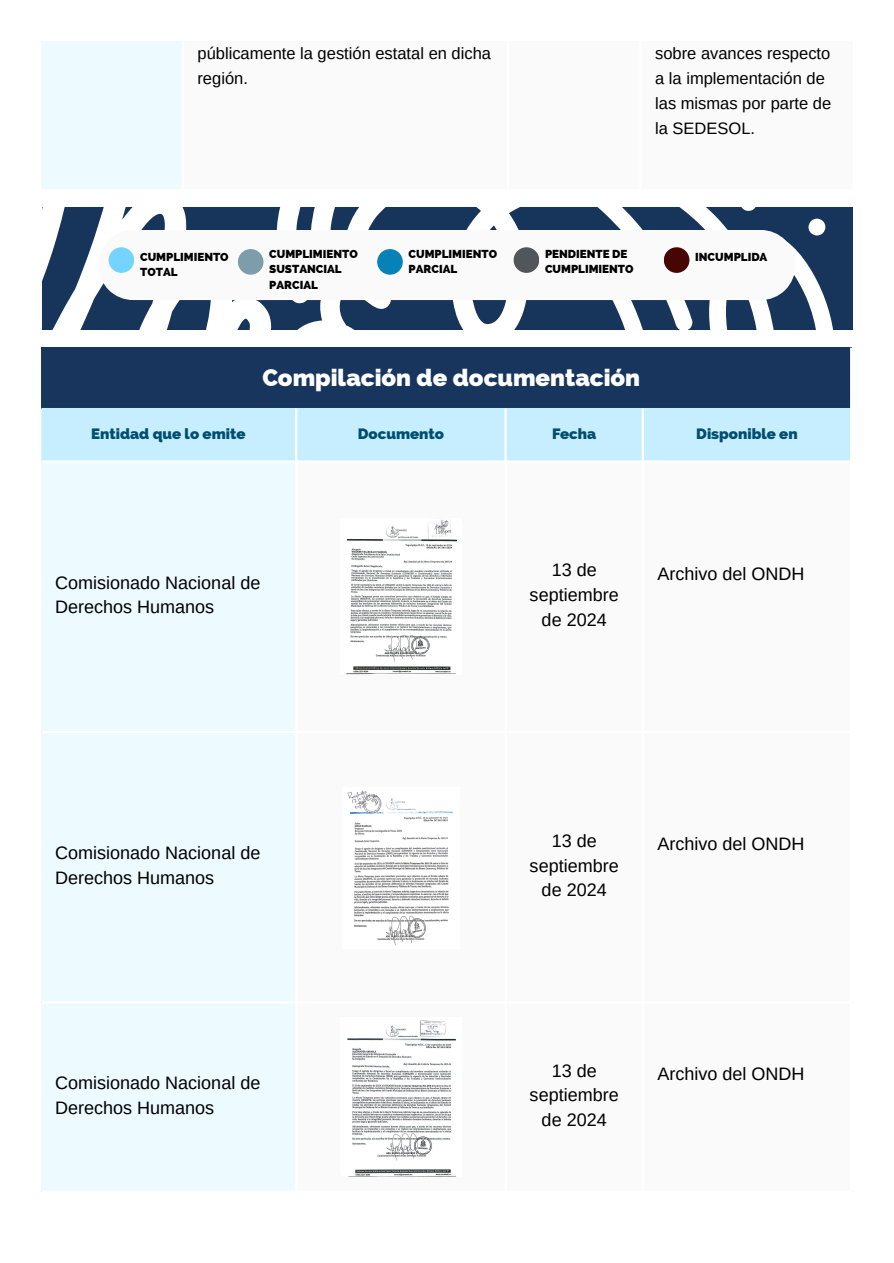
<style>
.page{position:relative;width:894px;height:1263px;background:#fff}
.page>*{position:absolute;margin:0;border:0;box-sizing:border-box;transform-origin:0 0}
.t1{font:800 24px "Raleway";color:#fff}
.t2{font:18px/24.8px "Arimo";color:#000}
.t3{font:16.5px/25.2px "Arimo";color:#000}
.t4{font:800 15px "Raleway";color:#014f70}
.t5{font:800 11.55px/15.8px "Raleway";color:#000}
</style>
<div class="page">
<div style="left:42px;top:43px;width:140px;height:146px;background:#edfaff"></div>
<svg style="left:42px;top:207px;width:795px;height:123px"></svg>
<svg style="left:99px;top:230px;width:696px;height:70px"></svg>
<div style="left:109px;top:247px;width:25px;height:26px;background:#75d4ff;border-radius:50%"></div>
<div style="left:377px;top:249px;width:25px;height:26px;background:#0782b8;border-radius:50%"></div>
<div style="left:663px;top:247px;width:26px;height:26px;background:#470503;border-radius:50%"></div>
<div style="left:513px;top:247px;width:26px;height:26px;background:#505659;border-radius:50%"></div>
<div style="left:238px;top:249px;width:25px;height:26px;background:#7e9dab;border-radius:50%"></div>
<div style="left:42px;top:348px;width:809px;height:60px;background:#17355d"></div>
<div style="left:42px;top:408px;width:807px;height:52px;background:#c7eeff"></div>
<div style="left:42px;top:463px;width:253px;height:728px;background:#edfaff"></div>
<img style="left:346px;top:520px;width:111px;height:154px">
<img style="left:347px;top:790px;width:106px;height:155px">
<img style="left:347px;top:1020px;width:109px;height:157px">
<hr style="left:295px;top:408px;width:2px;height:783px;background:#fff">
<hr style="left:504px;top:408px;width:2px;height:783px;background:#fff">
<hr style="left:641px;top:408px;width:2px;height:783px;background:#fff">
<hr style="left:849px;top:348px;width:3px;height:843px;background:#fff">
<hr style="left:42px;top:731px;width:810px;height:2px;background:#fff">
<hr style="left:42px;top:1001px;width:810px;height:2px;background:#fff">
<p class="t3" style="left:197px;top:41px;width:295px;line-height:24.8px">públicamente la gestión estatal en dicha región.</p>
<p class="t3" style="left:655px;top:41px;width:177px">sobre avances respecto a la implementación de las mismas por parte de la SEDESOL.</p>
<p class="t5" style="left:140px;top:249px;width:90px">CUMPLIMIENTO<br>TOTAL</p>
<p class="t5" style="left:269px;top:246px;width:90px">CUMPLIMIENTO<br>SUSTANCIAL<br>PARCIAL</p>
<p class="t5" style="left:545px;top:246px;width:84px">PENDIENTE DE</p>
<p class="t5" style="left:695px;top:249px;width:74px">INCUMPLIDA</p>
<p class="t5" style="left:408px;top:246px;width:90px">CUMPLIMIENTO<br>PARCIAL</p>
<p class="t5" style="left:545px;top:261px;width:90px">CUMPLIMIENTO</p>
<p class="t1" style="left:262px;top:363px;width:379px">Compilación de documentación</p>
<p class="t4" style="left:91px;top:424px;width:156px">Entidad que lo emite</p>
<p class="t4" style="left:357px;top:424px;width:88px">Documento</p>
<p class="t4" style="left:552px;top:424px;width:46px">Fecha</p>
<p class="t4" style="left:696px;top:424px;width:103px">Disponible en</p>
<p class="t2" style="left:55px;top:570px;width:207px">Comisionado Nacional de<br>Derechos Humanos</p>
<p class="t2" style="left:55px;top:840px;width:207px">Comisionado Nacional de<br>Derechos Humanos</p>
<p class="t2" style="left:55px;top:1070px;width:207px">Comisionado Nacional de<br>Derechos Humanos</p>
<p class="t2" style="left:529px;top:558px;width:91px;text-align:center">13 de septiembre de 2024</p>
<p class="t2" style="left:657px;top:561px;width:148px">Archivo del ONDH</p>
<p class="t2" style="left:529px;top:828px;width:91px;text-align:center">13 de septiembre de 2024</p>
<p class="t2" style="left:657px;top:831px;width:148px">Archivo del ONDH</p>
<p class="t2" style="left:529px;top:1058px;width:91px;text-align:center">13 de septiembre de 2024</p>
<p class="t2" style="left:657px;top:1061px;width:148px">Archivo del ONDH</p>
</div>
